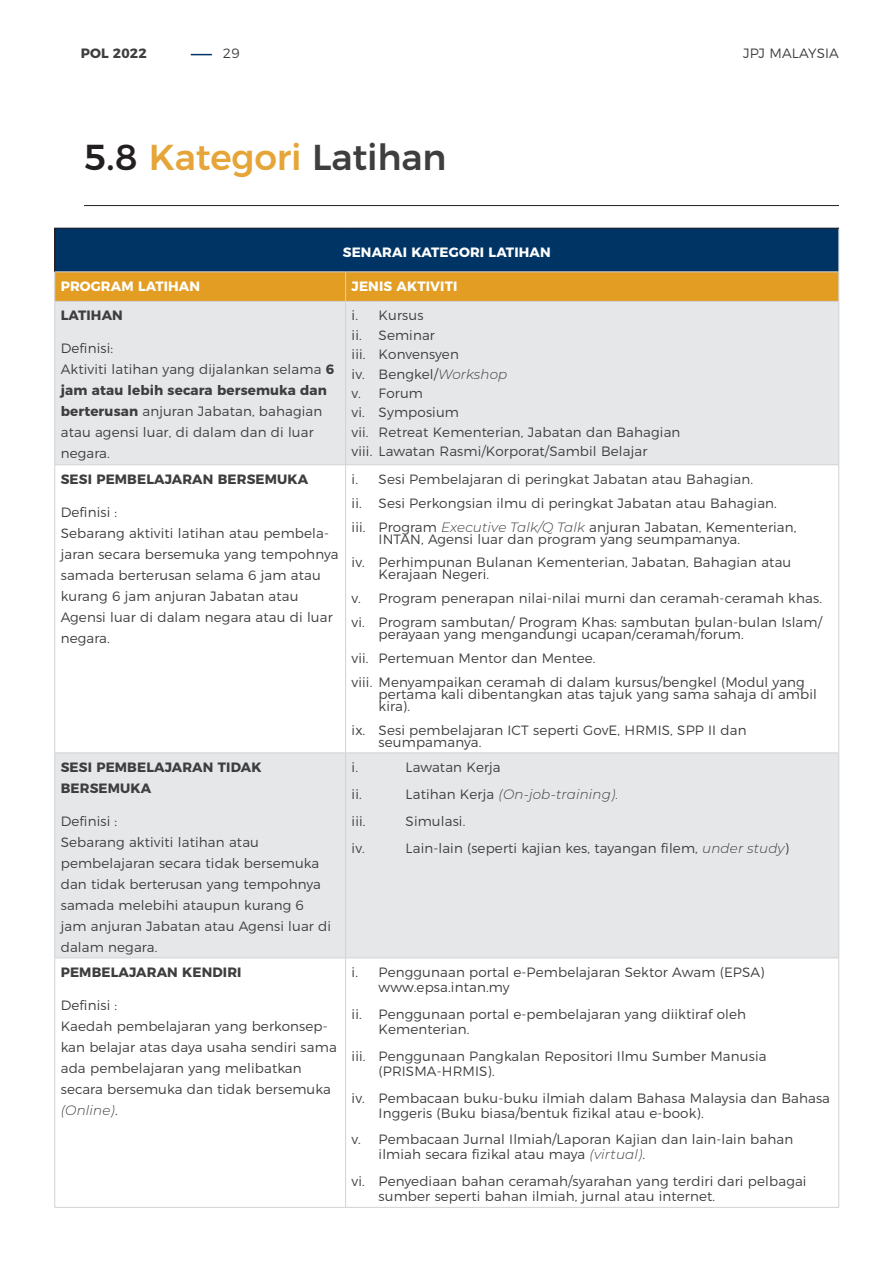
<style>
.page{position:relative;width:893px;height:1263px;background:#fff}
.page>*{position:absolute;margin:0;border:0;box-sizing:border-box;transform-origin:0 0}
.Content_Heading{font:500 36px "Montserrat";letter-spacing:-.005em;color:#e6a538}
.Body_Copy{font:300 13.5px/21px "Montserrat";letter-spacing:.01em;color:#3e3e3f}
.Body_Copy-2{font:700 13.5px/21px "Montserrat";letter-spacing:.01em;color:#3e3e3f}
.Body_Bold{font:700 13.5px "Montserrat";letter-spacing:.01em;color:#fff}
.Body_Copy-3{font:italic 300 13.5px "Montserrat";letter-spacing:.01em;color:#3e3e3f}
.s1{color:#231f20}
.s2{color:#3e3e3f}
.s3{font-weight:700}
.s4{font-style:italic}
.s5{font-style:normal}
</style>
<div class="page">
<hr style="left:84px;top:205px;width:755px;height:1px;background:#231f20">
<div style="left:55px;top:228px;width:784px;height:44px;background:#003465"></div>
<svg style="left:55px;top:302px;width:783px;height:655px;fill:#e6e7e9"></svg>
<hr style="left:54px;top:228px;width:2px;height:44px;background:#231f20">
<hr style="left:838px;top:228px;width:1px;height:44px;background:#d1d2d4">
<hr style="left:54px;top:228px;width:292px;height:1px;background:#231f20">
<hr style="left:346px;top:228px;width:493px;height:1px;background:#231f20">
<svg style="left:54px;top:272px;width:785px;height:29px;background:#e29e26"></svg>
<hr style="left:55px;top:301px;width:291px;height:1px;background:#d1d2d4">
<hr style="left:346px;top:301px;width:493px;height:1px;background:#d1d2d4">
<hr style="left:54px;top:302px;width:1px;height:163px;background:#d1d2d4">
<hr style="left:345px;top:302px;width:1px;height:163px;background:#d1d2d4">
<hr style="left:838px;top:302px;width:1px;height:163px;background:#d1d2d4">
<hr style="left:55px;top:464px;width:291px;height:1px;background:#d1d2d4">
<hr style="left:346px;top:464px;width:493px;height:1px;background:#d1d2d4">
<hr style="left:54px;top:465px;width:1px;height:288px;background:#d1d2d4">
<hr style="left:345px;top:465px;width:1px;height:288px;background:#d1d2d4">
<hr style="left:838px;top:465px;width:1px;height:288px;background:#d1d2d4">
<hr style="left:55px;top:753px;width:291px;height:1px;background:#d1d2d4">
<hr style="left:346px;top:753px;width:493px;height:1px;background:#d1d2d4">
<hr style="left:54px;top:753px;width:1px;height:205px;background:#d1d2d4">
<hr style="left:345px;top:753px;width:1px;height:205px;background:#d1d2d4">
<hr style="left:838px;top:753px;width:1px;height:205px;background:#d1d2d4">
<hr style="left:54px;top:958px;width:1px;height:249px;background:#d1d2d4">
<hr style="left:345px;top:958px;width:1px;height:249px;background:#d1d2d4">
<hr style="left:838px;top:958px;width:1px;height:249px;background:#d1d2d4">
<hr style="left:55px;top:957px;width:291px;height:1px;background:#d1d2d4">
<hr style="left:346px;top:957px;width:493px;height:1px;background:#d1d2d4">
<hr style="left:55px;top:1207px;width:291px;height:1px;background:#d1d2d4">
<hr style="left:346px;top:1207px;width:493px;height:1px;background:#d1d2d4">
<svg style="left:191px;top:54px;width:21px;height:1px"></svg>
<p class="Body_Copy-2" style="left:81px;top:42px;width:67px">POL 2022</p>
<p class="Body_Copy" style="left:223px;top:42px;width:18px">29</p>
<p class="Body_Copy" style="left:743px;top:42px;width:97px">JPJ MALAYSIA</p>
<p class="Content_Heading" style="left:84px;top:129px;width:364px"><span class="s1">5.8</span> Kategori <span class="s2">Latihan</span></p>
<p class="Body_Bold" style="left:343px;top:241px;width:209px">SENARAI KATEGORI LATIHAN</p>
<p class="Body_Bold" style="left:61px;top:275px;width:141px">PROGRAM LATIHAN</p>
<p class="Body_Bold" style="left:352px;top:275px;width:107px">JENIS AKTIVITI</p>
<p class="Body_Copy-2" style="left:61px;top:304px;width:64px">LATIHAN</p>
<p class="Body_Copy" style="left:61px;top:337px;width:275px">Definisi:<br>Aktiviti latihan yang dijalankan selama <span class="s3">6 jam atau lebih secara bersemuka dan berterusan</span> anjuran Jabatan, bahagian atau agensi luar, di dalam dan di luar negara.</p>
<p class="Body_Copy" style="left:352px;top:304px;width:73px">i. Kursus</p>
<p class="Body_Copy" style="left:352px;top:323px;width:85px">ii. Seminar</p>
<p class="Body_Copy" style="left:352px;top:343px;width:109px">iii. Konvensyen</p>
<p class="Body_Copy" style="left:352px;top:362px;width:157px">iv. Bengkel/<span class="s4">Workshop</span></p>
<p class="Body_Copy" style="left:352px;top:382px;width:73px">v. Forum</p>
<p class="Body_Copy" style="left:352px;top:401px;width:109px">vi. Symposium</p>
<p class="Body_Copy" style="left:352px;top:420px;width:330px">vii. Retreat Kementerian, Jabatan dan Bahagian</p>
<p class="Body_Copy" style="left:352px;top:440px;width:297px">viii. Lawatan Rasmi/Korporat/Sambil Belajar</p>
<p class="Body_Copy-2" style="left:61px;top:467px;width:249px">SESI PEMBELAJARAN BERSEMUKA</p>
<p class="Body_Copy" style="left:61px;top:500px;width:279px">Definisi :<br>Sebarang aktiviti latihan atau pembela&shy;jaran secara bersemuka yang tempohnya samada berterusan selama 6 jam atau kurang 6 jam anjuran Jabatan atau<br>Agensi luar di dalam negara atau di luar negara.</p>
<p class="Body_Copy-2" style="left:61px;top:756px;width:202px">SESI PEMBELAJARAN TIDAK<br>BERSEMUKA</p>
<p class="Body_Copy" style="left:61px;top:809px;width:272px">Definisi :<br>Sebarang aktiviti latihan atau pembelajaran secara tidak bersemuka dan tidak berterusan yang tempohnya samada melebihi ataupun kurang 6 jam anjuran Jabatan atau Agensi luar di dalam negara.</p>
<p class="Body_Copy-2" style="left:61px;top:960px;width:182px">PEMBELAJARAN KENDIRI</p>
<p class="Body_Copy" style="left:61px;top:993px;width:278px">Definisi :<br>Kaedah pembelajaran yang berkonsep&shy;kan belajar atas daya usaha sendiri sama ada pembelajaran yang melibatkan secara bersemuka dan tidak bersemuka <span class="s4">(Online)</span>.</p>
<p class="Body_Copy" style="left:352px;top:467px;width:403px">i. Sesi Pembelajaran di peringkat Jabatan atau Bahagian.</p>
<p class="Body_Copy" style="left:352px;top:491px;width:427px">ii. Sesi Perkongsian ilmu di peringkat Jabatan atau Bahagian.</p>
<p class="Body_Copy" style="left:379px;top:520px;width:419px;line-height:12px;text-indent:-27px">iii. Program <span class="s4">Executive Talk/Q Talk</span> anjuran Jabatan, Kementerian,<br>INTAN, Agensi luar dan program yang seumpamanya.</p>
<p class="Body_Copy" style="left:379px;top:555px;width:414px;line-height:12px;text-indent:-27px">iv. Perhimpunan Bulanan Kementerian, Jabatan, Bahagian atau<br>Kerajaan Negeri.</p>
<p class="Body_Copy" style="left:352px;top:587px;width:472px">v. Program penerapan nilai-nilai murni dan ceramah-ceramah khas.</p>
<p class="Body_Copy" style="left:379px;top:615px;width:445px;line-height:12px;text-indent:-27px">vi. Program sambutan/ Program Khas: sambutan bulan-bulan Islam/ perayaan yang mengandungi ucapan/ceramah/forum.</p>
<p class="Body_Copy" style="left:352px;top:647px;width:245px">vii. Pertemuan Mentor dan Mentee.</p>
<p class="Body_Copy" style="left:379px;top:675px;width:440px;line-height:12px;text-indent:-27px">viii. Menyampaikan ceramah di dalam kursus/bengkel (Modul yang pertama kali dibentangkan atas tajuk yang sama sahaja di ambil kira).</p>
<p class="Body_Copy" style="left:379px;top:723px;width:369px;line-height:12px;text-indent:-27px">ix. Sesi pembelajaran ICT seperti GovE, HRMIS, SPP II dan seumpamanya.</p>
<p class="Body_Copy" style="left:352px;top:755px;width:8px">i.</p>
<p class="Body_Copy" style="left:406px;top:755px;width:97px">Lawatan Kerja</p>
<p class="Body_Copy" style="left:352px;top:782px;width:12px">ii.</p>
<p class="Body_Copy-3" style="left:406px;top:785px;width:214px"><span class="s5">Latihan Kerja</span> (On-job-training).</p>
<p class="Body_Copy" style="left:352px;top:809px;width:15px">iii.</p>
<p class="Body_Copy" style="left:406px;top:809px;width:61px">Simulasi.</p>
<p class="Body_Copy" style="left:352px;top:836px;width:15px">iv.</p>
<p class="Body_Copy" style="left:406px;top:836px;width:385px">Lain-lain (seperti kajian kes, tayangan filem, <span class="s4">under study</span>)</p>
<p class="Body_Copy" style="left:379px;top:963px;width:387px;line-height:15px;text-indent:-27px">i. Penggunaan portal e-Pembelajaran Sektor Awam (EPSA) www.epsa.intan.my</p>
<p class="Body_Copy" style="left:379px;top:1005px;width:369px;line-height:15px;text-indent:-27px">ii. Penggunaan portal e-pembelajaran yang diiktiraf oleh<br>Kementerian.</p>
<p class="Body_Copy" style="left:379px;top:1047px;width:389px;line-height:15px;text-indent:-27px">iii. Penggunaan Pangkalan Repositori Ilmu Sumber Manusia (PRISMA-HRMIS).</p>
<p class="Body_Copy" style="left:379px;top:1089px;width:453px;line-height:15px;text-indent:-27px">iv. Pembacaan buku-buku ilmiah dalam Bahasa Malaysia dan Bahasa<br>Inggeris (Buku biasa/bentuk fizikal atau e-book).</p>
<p class="Body_Copy" style="left:379px;top:1131px;width:416px;line-height:15px;text-indent:-27px">v. Pembacaan Jurnal Ilmiah/Laporan Kajian dan lain-lain bahan ilmiah secara fizikal atau maya <span class="s4">(virtual)</span>.</p>
<p class="Body_Copy" style="left:379px;top:1173px;width:429px;line-height:15px;text-indent:-27px">vi. Penyediaan bahan ceramah/syarahan yang terdiri dari pelbagai sumber seperti bahan ilmiah, jurnal atau internet.</p>
</div>
